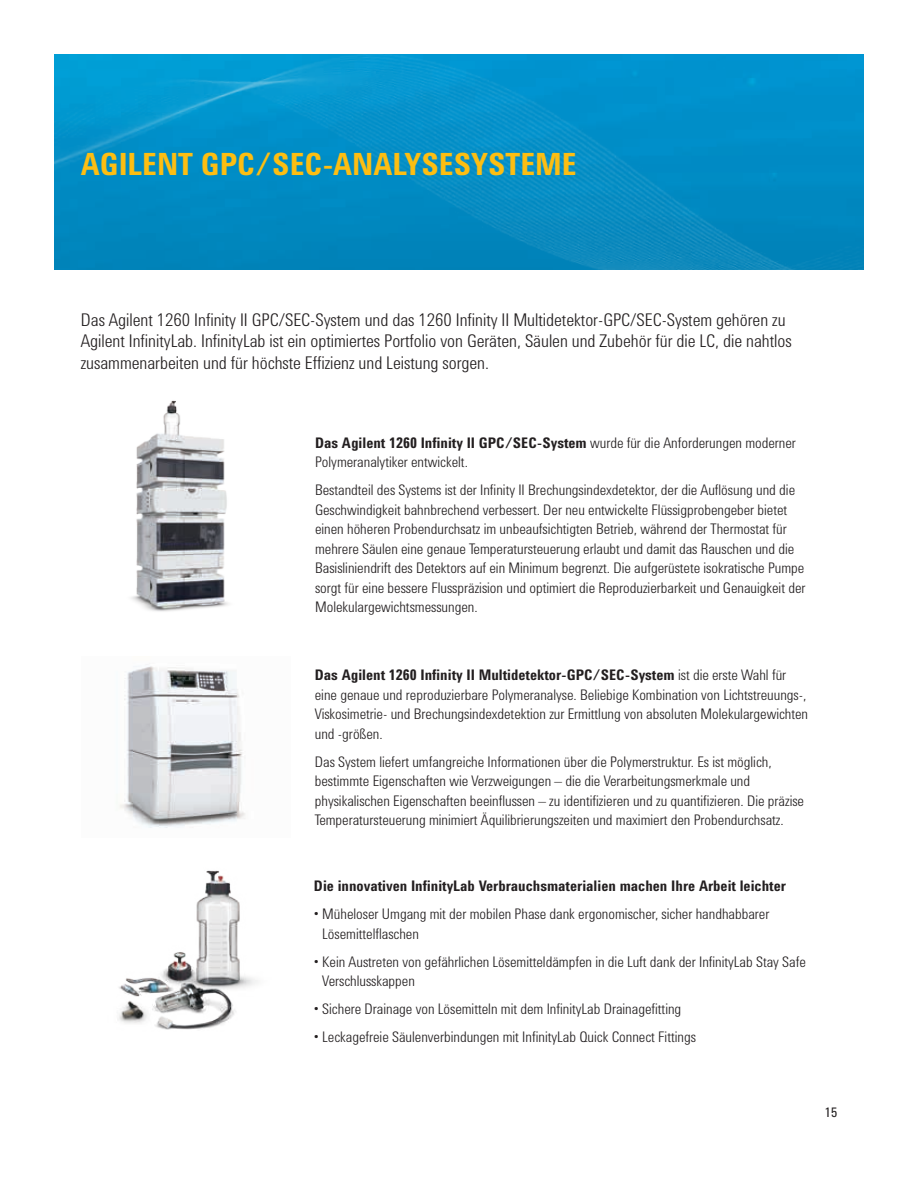
<style>
.page{position:relative;width:918px;height:1188px;background:#fff}
.page>*{position:absolute;margin:0;border:0;box-sizing:border-box;transform-origin:0 0}
.t1{font:700 31.5px "Agilent Condensed CFF";color:#fdbe12}
.t2{font:300 18px/21.6px "Agilent Condensed CFF";color:#231f20}
.t3{font:300 15px/19.5px "Agilent Condensed CFF";color:#231f20}
.t4{font:700 15px "Agilent Condensed CFF";color:#231f20}
.t5{font:13.5px "Agilent Condensed CFF";color:#231f20}
.s1{font-weight:700}
</style>
<div class="page">
<img style="left:54px;top:54px;width:810px;height:216px">
<img style="left:131px;top:400px;width:98px;height:212px">
<img style="left:119px;top:666px;width:126px;height:162px">
<img style="left:118px;top:870px;width:140px;height:160px">
<h1 class="t1" style="left:81px;top:141px;width:498px">AGILENT GPC/SEC-ANALYSESYSTEME</h1>
<p class="t2" style="left:81px;top:307px;width:712px">Das Agilent 1260 Infinity II GPC/SEC-System und das 1260 Infinity II Multidetektor-GPC/SEC-System gehören zu<br>Agilent InfinityLab. InfinityLab ist ein optimiertes Portfolio von Geräten, Säulen und Zubehör für die LC, die nahtlos zusammenarbeiten und für höchste Effizienz und Leistung sorgen.</p>
<p class="t3" style="left:315px;top:431px;width:482px"><span class="s1">Das Agilent 1260 Infinity II GPC/SEC-System</span> wurde für die Anforderungen moderner<br>Polymeranalytiker entwickelt.</p>
<p class="t3" style="left:315px;top:479px;width:492px">Bestandteil des Systems ist der Infinity II Brechungsindexdetektor, der die Auflösung und die Geschwindigkeit bahnbrechend verbessert. Der neu entwickelte Flüssigprobengeber bietet einen höheren Probendurchsatz im unbeaufsichtigten Betrieb, während der Thermostat für mehrere Säulen eine genaue Temperatursteuerung erlaubt und damit das Rauschen und die Basisliniendrift des Detektors auf ein Minimum begrenzt. Die aufgerüstete isokratische Pumpe sorgt für eine bessere Flusspräzision und optimiert die Reproduzierbarkeit und Genauigkeit der Molekulargewichtsmessungen.</p>
<p class="t3" style="left:315px;top:664px;width:495px"><span class="s1">Das Agilent 1260 Infinity II Multidetektor-GPC/SEC-System</span> ist die erste Wahl für eine genaue und reproduzierbare Polymeranalyse. Beliebige Kombination von Lichtstreuungs-, Viskosimetrie- und Brechungsindexdetektion zur Ermittlung von absoluten Molekulargewichten und -größen.</p>
<p class="t3" style="left:315px;top:751px;width:491px">Das System liefert umfangreiche Informationen über die Polymerstruktur. Es ist möglich, bestimmte Eigenschaften wie Verzweigungen – die die Verarbeitungsmerkmale und physikalischen Eigenschaften beeinflussen – zu identifizieren und zu quantifizieren. Die präzise Temperatursteuerung minimiert Äquilibrierungszeiten und maximiert den Probendurchsatz.</p>
<p class="t4" style="left:314px;top:875px;width:474px">Die innovativen InfinityLab Verbrauchsmaterialien machen Ihre Arbeit leichter</p>
<p class="t3" style="left:322px;top:903px;width:449px;text-indent:-8px">• Müheloser Umgang mit der mobilen Phase dank ergonomischer, sicher handhabbarer<br>Lösemittelflaschen</p>
<p class="t3" style="left:322px;top:950px;width:485px;text-indent:-8px">• Kein Austreten von gefährlichen Lösemitteldämpfen in die Luft dank der InfinityLab Stay Safe<br>Verschlusskappen</p>
<p class="t3" style="left:314px;top:998px;width:369px">• Sichere Drainage von Lösemitteln mit dem InfinityLab Drainagefitting</p>
<p class="t3" style="left:314px;top:1026px;width:384px">• Leckagefreie Säulenverbindungen mit InfinityLab Quick Connect Fittings</p>
<p class="t5" style="left:825px;top:1102px;width:14px">15</p>
</div>
